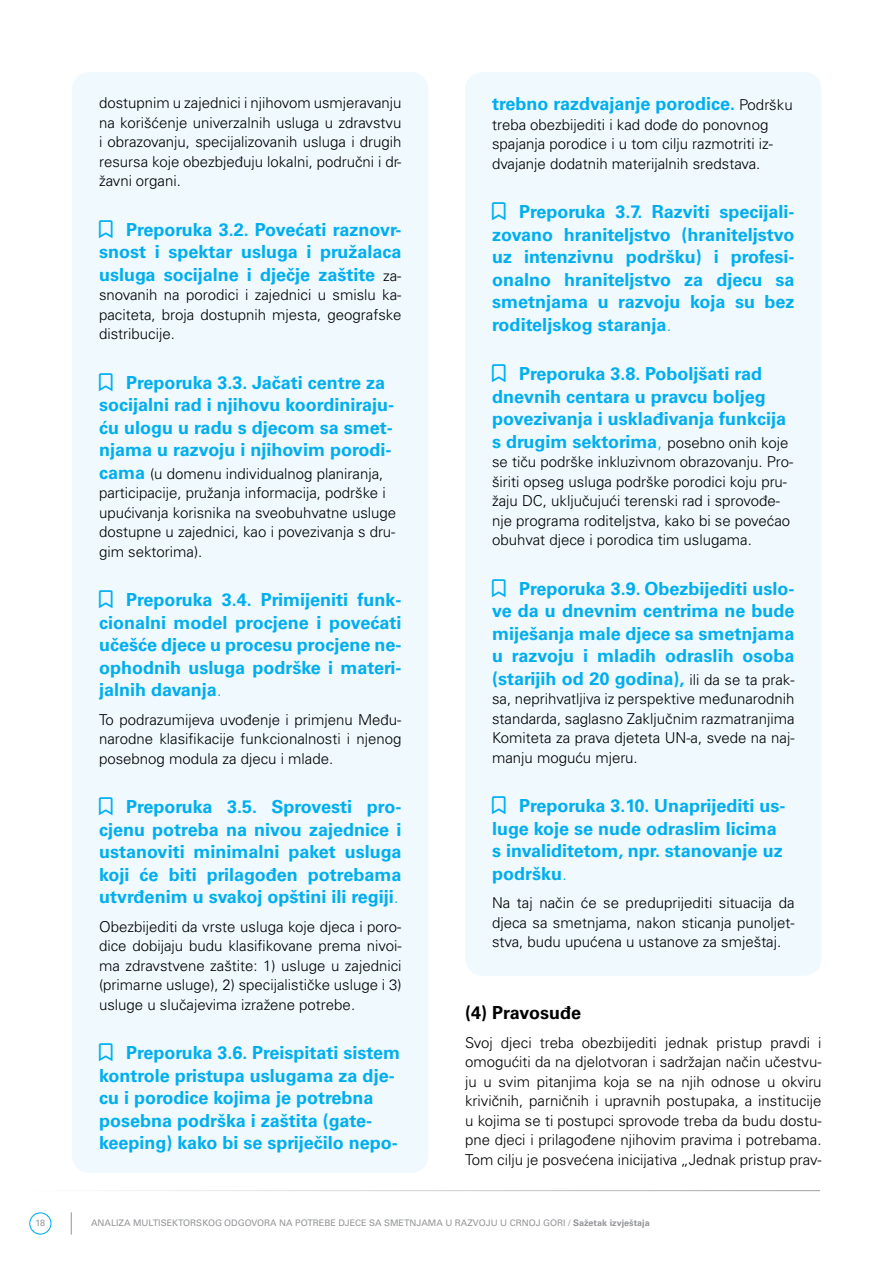
<style>
.page{position:relative;width:893px;height:1263px;background:#fff}
.page>*{position:absolute;margin:0;border:0;box-sizing:border-box;transform-origin:0 0}
.t1{font:700 18px/22.5px "Univers LT Pro 65";color:#00aeef;text-align:justify}
.t2{font:700 18px "Univers LT Pro 65";color:#000}
.t3{font:300 15px/19.5px "Univers LT Pro 45";color:#000;text-align:justify}
.t4{font:9px "Univers LT Pro 55 Roman";color:#939598}
.s1{font-family:"Univers LT Pro 45";font-weight:300;font-size:15px;color:#000}
.s2{font-family:"Univers LT Pro 65";font-weight:700;font-size:18px;color:#00aeef}
.s3{font-family:"Univers LT Pro 45";font-weight:300}
.s4{font-family:"Univers LT Pro 65";font-weight:700}
</style>
<div class="page">
<svg style="left:29px;top:1212px;width:22px;height:22px"></svg>
<svg style="left:71px;top:1212px;width:1px;height:22px"></svg>
<div style="left:72px;top:72px;width:356px;height:1101px;background:#eff9fe;border-radius:18px"></div>
<div style="left:465px;top:72px;width:357px;height:904px;background:#eff9fe;border-radius:18px"></div>
<p class="t3" style="left:99px;top:93px;width:304px">dostupnim u zajednici i njihovom usmjeravanju na korišćenje univerzalnih usluga u zdravstvu i obrazovanju, specijalizovanih usluga i drugih resursa koje obezbjeđuju lokalni, područni i dr&shy;žavni organi.</p>
<p class="t1" style="left:99px;top:218px;width:304px;text-indent:27px">Preporuka 3.2. Povećati raznovr&shy;snost i spektar usluga i pružalaca usluga socijalne i dječje zaštite <span class="s1">za-</span></p>
<p class="t3" style="left:99px;top:285px;width:304px">snovanih na porodici i zajednici u smislu ka&shy;paciteta, broja dostupnih mjesta, geografske distribucije.</p>
<p class="t1" style="left:99px;top:371px;width:297px;text-align:left;text-indent:27px">Preporuka 3.3. Jačati centre za socijalni rad i njihovu koordiniraju&shy;ću ulogu u radu s djecom sa smet&shy;njama u razvoju i njihovim porodi-</p>
<p class="t3" style="left:99px;top:464px;width:299px;text-align:left"><span class="s2">cama</span> (u domenu individualnog planiranja, participacije, pružanja informacija, podrške i upućivanja korisnika na sveobuhvatne usluge dostupne u zajednici, kao i povezivanja s dru&shy;gim sektorima).</p>
<p class="t1" style="left:99px;top:589px;width:304px;text-indent:27px">Preporuka 3.4. Primijeniti funk&shy;cionalni model procjene i povećati učešće djece u procesu procjene ne&shy;ophodnih usluga podrške i materi&shy;jalnih davanja<span class="s3">.</span></p>
<p class="t3" style="left:99px;top:710px;width:304px">To podrazumijeva uvođenje i primjenu Među&shy;narodne klasifikacije funkcionalnosti i njenog posebnog modula za djecu i mlade.</p>
<p class="t1" style="left:99px;top:796px;width:304px;text-indent:27px">Preporuka 3.5. Sprovesti pro&shy;cjenu potreba na nivou zajednice i ustanoviti minimalni paket usluga koji će biti prilagođen potrebama utvrđenim u svakoj opštini ili regiji<span class="s3">.</span></p>
<p class="t3" style="left:99px;top:917px;width:304px">Obezbijediti da vrste usluga koje djeca i poro&shy;dice dobijaju budu klasifikovane prema nivoi&shy;ma zdravstvene zaštite: 1) usluge u zajednici (primarne usluge), 2) specijalističke usluge i 3) usluge u slučajevima izražene potrebe.</p>
<p class="t1" style="left:99px;top:1042px;width:303px;text-align:left;text-indent:27px">Preporuka 3.6. Preispitati sistem kontrole pristupa uslugama za dje&shy;cu i porodice kojima je potrebna posebna podrška i zaštita (gate&shy;keeping) kako bi se spriječilo nepo-</p>
<p class="t1" style="left:492px;top:93px;width:302px">trebno razdvajanje porodice. <span class="s1">Podršku</span></p>
<p class="t3" style="left:492px;top:115px;width:282px;text-align:left">treba obezbijediti i kad dođe do ponovnog spajanja porodice i u tom cilju razmotriti iz&shy;dvajanje dodatnih materijalnih sredstava.</p>
<p class="t1" style="left:492px;top:201px;width:304px;text-indent:27px">Preporuka 3.7. Razviti specijali&shy;zovano hraniteljstvo (hraniteljstvo uz intenzivnu podršku) i profesi&shy;onalno hraniteljstvo za djecu sa smetnjama u razvoju koja su bez roditeljskog staranja<span class="s3">.</span></p>
<p class="t1" style="left:492px;top:363px;width:298px;text-align:left;text-indent:27px">Preporuka 3.8. Poboljšati rad dnevnih centara u pravcu boljeg povezivanja i usklađivanja funkcija s drugim sektorima<span class="s3">,</span> <span class="s1">posebno onih koje</span></p>
<p class="t3" style="left:492px;top:452px;width:303px;text-align:left">se tiču podrške inkluzivnom obrazovanju. Pro&shy;širiti opseg usluga podrške porodici koju pru&shy;žaju DC, uključujući terenski rad i sprovođe&shy;nje programa roditeljstva, kako bi se povećao obuhvat djece i porodica tim uslugama.</p>
<p class="t1" style="left:492px;top:577px;width:304px;text-indent:27px">Preporuka 3.9. Obezbijediti uslo&shy;ve da u dnevnim centrima ne bude miješanja male djece sa smetnjama u razvoju i mladih odraslih osoba (starijih od 20 godina), <span class="s1">ili da se ta prak-</span></p>
<p class="t3" style="left:492px;top:689px;width:304px">sa, neprihvatljiva iz perspektive međunarodnih standarda, saglasno Zaključnim razmatranjima Komiteta za prava djeteta UN-a, svede na naj&shy;manju moguću mjeru.</p>
<p class="t1" style="left:492px;top:795px;width:295px;text-align:left;text-indent:27px">Preporuka 3.10. Unaprijediti us&shy;luge koje se nude odraslim licima s invaliditetom, npr. stanovanje uz podršku<span class="s3">.</span></p>
<p class="t3" style="left:492px;top:893px;width:304px">Na taj način će se preduprijediti situacija da djeca sa smetnjama, nakon sticanja punoljet&shy;stva, budu upućena u ustanove za smještaj.</p>
<p class="t2" style="left:465px;top:1002px;width:117px">(4) Pravosuđe</p>
<p class="t3" style="left:465px;top:1033px;width:358px">Svoj djeci treba obezbijediti jednak pristup pravdi i omogućiti da na djelotvoran i sadržajan način učestvu&shy;ju u svim pitanjima koja se na njih odnose u okviru krivičnih, parničnih i upravnih postupaka, a institucije u kojima se ti postupci sprovode treba da budu dostu&shy;pne djeci i prilagođene njihovim pravima i potrebama.<br>Tom cilju je posvećena inicijativa „Jednak pristup prav-</p>
<p class="t4" style="left:35px;top:1217px;width:11px">18</p>
<p class="t4" style="left:91px;top:1218px;width:560px">ANALIZA MULTISEKTORSKOG ODGOVORA NA POTREBE DJECE SA SMETNJAMA U RAZVOJU U CRNOJ GORI / <span class="s4">Sažetak izvještaja</span></p>
</div>
